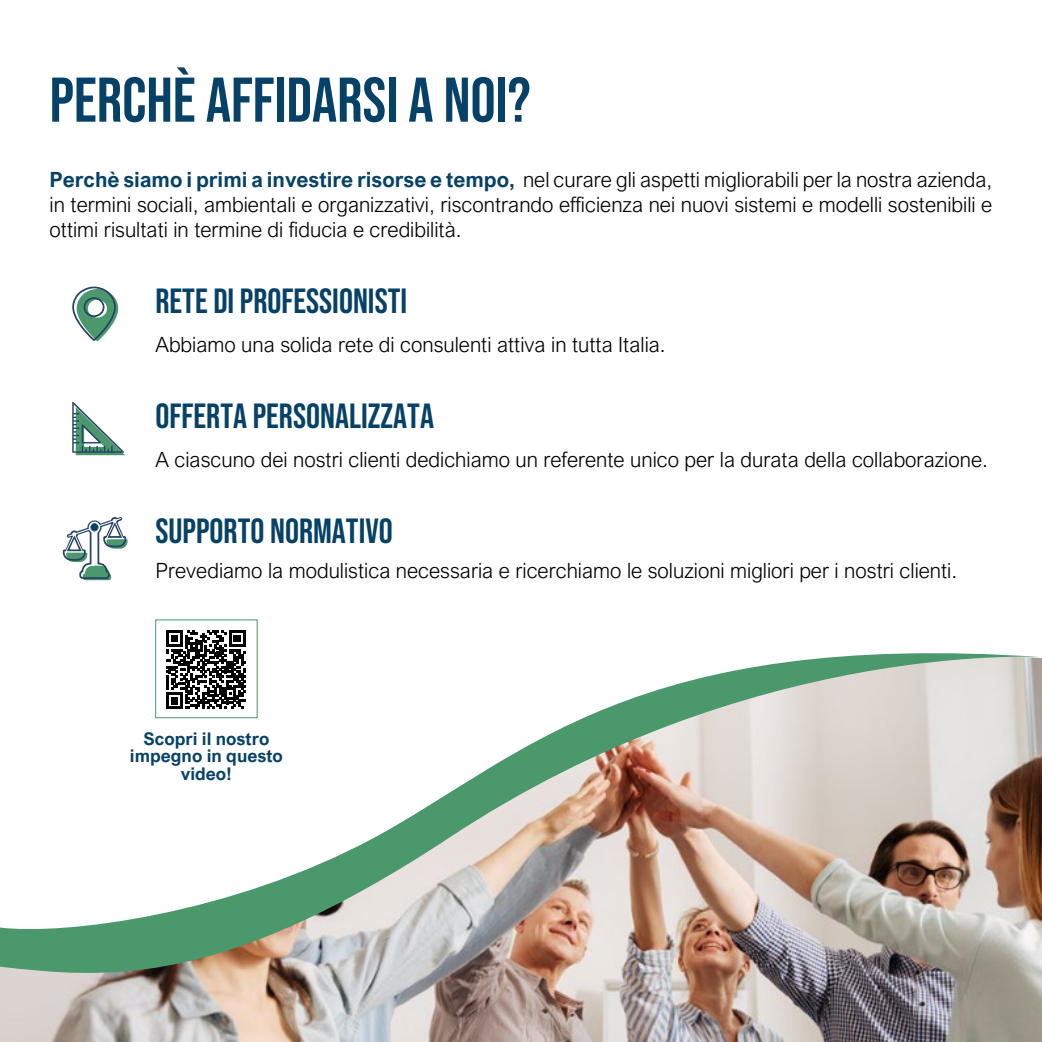
<style>
.page{position:relative;width:1042px;height:1042px;background:#fff}
.page>*{position:absolute;margin:0;border:0;box-sizing:border-box;transform-origin:0 0}
.t1{font:63px "Bebas Neue";color:#064168}
.t2{font:35px "Bebas Neue";color:#064168}
.t3{font:300 21px/25.2px "Arial Nova";color:#000;text-align:justify}
.t4{font:700 17.5px/17.5px "Arial Nova";color:#064168;text-align:center}
.s1{font-weight:700;color:#064168}
</style>
<div class="page">
<svg style="left:72px;top:286px;width:47px;height:56px"></svg>
<svg style="left:72px;top:402px;width:53px;height:53px"></svg>
<img style="left:0;top:991px;width:1042px;height:51px">
<img style="left:0;top:629px;width:1042px;height:362px">
<div style="left:156px;top:620px;width:101px;height:98px;background:#fff"></div>
<svg style="left:166px;top:630px;width:80px;height:79px"></svg>
<div style="left:155px;top:620px;width:102px;height:98px;border:1px solid #48986c"></div>
<svg style="left:62px;top:517px;width:66px;height:63px"></svg>
<div style="left:91px;top:523px;width:7px;height:8px;background:#064168;border-radius:50%"></div>
<h1 class="t1" style="left:50px;top:64px;width:482px">PERCHÈ AFFIDARSI A NOI?</h1>
<p class="t3" style="left:50px;top:167px;width:944px"><span class="s1">Perchè siamo i primi a investire risorse e tempo,</span> nel curare gli aspetti migliorabili per la nostra azienda, in termini sociali, ambientali e organizzativi, riscontrando efficienza nei nuovi sistemi e modelli sostenibili e ottimi risultati in termine di fiducia e credibilità.</p>
<h2 class="t2" style="left:155px;top:281px;width:253px">RETE DI PROFESSIONISTI</h2>
<p class="t3" style="left:155px;top:332px;width:512px">Abbiamo una solida rete di consulenti attiva in tutta Italia.</p>
<h2 class="t2" style="left:155px;top:396px;width:280px">OFFERTA PERSONALIZZATA</h2>
<p class="t3" style="left:155px;top:447px;width:834px">A ciascuno dei nostri clienti dedichiamo un referente unico per la durata della collaborazione.</p>
<h2 class="t2" style="left:155px;top:511px;width:239px">SUPPORTO NORMATIVO</h2>
<p class="t3" style="left:155px;top:558px;width:803px">Prevediamo la modulistica necessaria e ricerchiamo le soluzioni migliori per i nostri clienti.</p>
<p class="t4" style="left:130px;top:729px;width:154px">Scopri il nostro impegno in questo video!</p>
</div>
